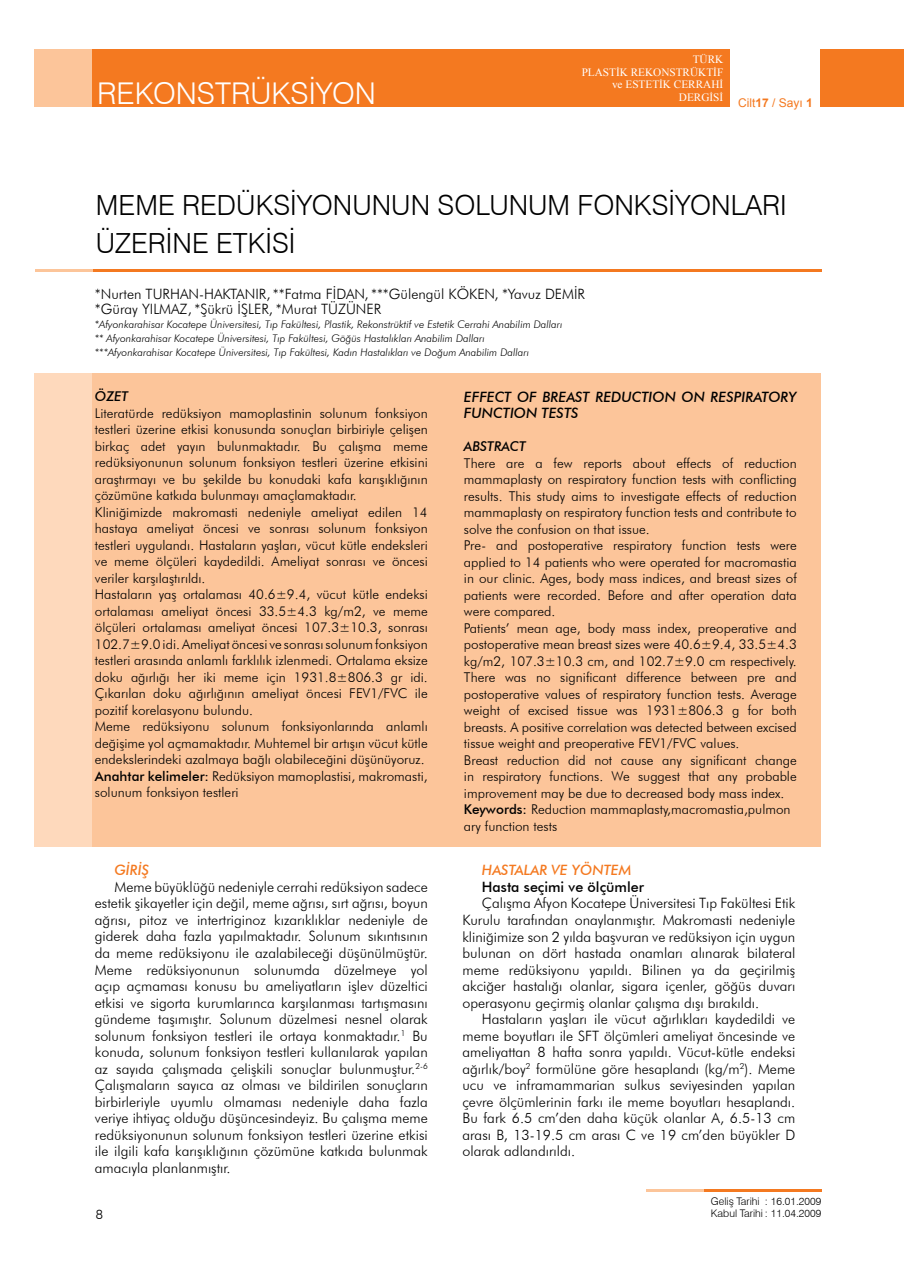
<style>
.page{position:relative;width:904px;height:1285px;background:#fff}
.page>*{position:absolute;margin:0;border:0;box-sizing:border-box;transform-origin:0 0}
.t1{font:300 30px "Swiss 721 BT";color:#fff}
.t2{font:300 27.75px "Swiss 721 BT";color:#000}
.t3{font:300 14.25px/16.5px "Futura BT";color:#000;text-align:justify}
.t4{font:italic 500 14.25px/16.5px "Futura BT";color:#000}
.t5{font:italic 500 14.25px "Futura BT";color:#f47920}
.t6{font:500 14.25px "Futura BT";color:#000}
.t7{font:300 13.5px/16.5px "Futura BT";color:#000}
.t8{font:italic 500 13.5px "Futura BT";color:#000}
.t9{font:300 13.5px "Swiss 721 BT";color:#000}
.t10{font:12px "Arial";color:#f47920}
.t11{font:11.25px/12.8px "Times New Roman";color:#fff;text-align:right}
.t12{font:italic 300 10.5px/14.2px "Futura BT";color:#000}
.t13{font:300 10.5px/12.8px "Swiss 721 BT";color:#000}
.s1{font-weight:700}
.s2{font-weight:500}
</style>
<div class="page">
<div style="left:35px;top:49px;width:695px;height:58px;background:#f47920"></div>
<div style="left:820px;top:49px;width:84px;height:58px;background:#f47920"></div>
<div style="left:34px;top:49px;width:58px;height:58px;background:#fcc59a"></div>
<hr style="left:35px;top:270px;width:787px;height:2px;background:#f47920">
<hr style="left:35px;top:270px;width:58px;height:2px;background:#fcc59a">
<div style="left:34px;top:373px;width:787px;height:473px;background:#fcc59a"></div>
<div style="left:34px;top:373px;width:58px;height:473px;background:#fed9bc"></div>
<hr style="left:646px;top:1189px;width:175px;height:2px;background:#f47920">
<hr style="left:646px;top:1189px;width:57px;height:2px;background:#fcc59a">
<h1 class="t1" style="left:97px;top:75px;width:280px">REKONSTRÜKSİYON</h1>
<p class="t11" style="left:581px;top:52px;width:143px">TÜRK<br>PLASTİK REKONSTRÜKTİF ve ESTETİK CERRAHİ<br>DERGİSİ</p>
<p class="t10" style="left:738px;top:95px;width:76px">Cilt<span class="s1">17</span> / Sayı <span class="s1">1</span></p>
<h2 class="t2" style="left:96px;top:188px;width:42px">MEME</h2>
<h2 class="t2" style="left:182px;top:188px;width:19px">REDÜKS</h2>
<h2 class="t2" style="left:290px;top:188px;width:27px">İYONUNUN</h2>
<h2 class="t2" style="left:437px;top:188px;width:37px">SOLUNUM</h2>
<h2 class="t2" style="left:577px;top:188px;width:35px">FONKS</h2>
<h2 class="t2" style="left:668px;top:188px;width:26px">İYONL</h2>
<h2 class="t2" style="left:745px;top:188px;width:43px">ARI</h2>
<h2 class="t2" style="left:96px;top:226px;width:201px">ÜZERİNE ETKİSİ</h2>
<p class="t3" style="left:95px;top:286px;width:68px">*Nurten Turhan</p>
<p class="t3" style="left:199px;top:286px;width:24px">-Haktanır</p>
<p class="t3" style="left:266px;top:286px;width:80px">, **Fatma Fİdan</p>
<p class="t3" style="left:364px;top:286px;width:103px">, ***Gülengül Köken</p>
<p class="t3" style="left:494px;top:286px;width:89px">, *Yavuz Demİr</p>
<p class="t3" style="left:95px;top:300px;width:64px">*Güray Yılmaz</p>
<p class="t3" style="left:188px;top:300px;width:61px">, *Şükrü İşler</p>
<p class="t3" style="left:269px;top:300px;width:69px">, *Murat Tüzüner</p>
<p class="t12" style="left:95px;top:317px;width:469px">*Afyonkarahisar Kocatepe Üniversitesi, Tıp Fakültesi, Plastik, Rekonstrüktif ve Estetik Cerrahi Anabilim Dalları ** Afyonkarahisar Kocatepe Üniversitesi, Tıp Fakültesi, Göğüs Hastalıkları Anabilim Dalları ***Afyonkarahisar Kocatepe Üniversitesi, Tıp Fakültesi, Kadın Hastalıkları ve Doğum Anabilim Dalları</p>
<p class="t8" style="left:95px;top:388px;width:10px">ÖZET</p>
<p class="t7" style="left:95px;top:404px;width:334px">Literatürde redüksiyon mamoplastinin solunum fonksiyon testleri üzerine etkisi konusunda sonuçları birbiriyle çelişen birkaç adet yayın bulunmaktadır. Bu çalışma meme redüksiyonunun solunum fonksiyon testleri üzerine etkisini araştırmayı ve bu şekilde bu konudaki kafa karışıklığının çözümüne katkıda bulunmayı amaçlamaktadır.<br>Kliniğimizde makromasti nedeniyle ameliyat edilen 14 hastaya ameliyat öncesi ve sonrası solunum fonksiyon testleri uygulandı. Hastaların yaşları, vücut kütle endeksleri ve meme ölçüleri kaydedildi. Ameliyat sonrası ve öncesi veriler karşılaştırıldı.<br>Hastaların yaş ortalaması 40.6±9.4, vücut kütle endeksi ortalaması ameliyat öncesi 33.5±4.3 kg/m2, ve meme ölçüleri ortalaması ameliyat öncesi 107.3±10.3, sonrası 102.7±9.0 idi. Ameliyat öncesi ve sonrası solunum fonksiyon testleri arasında anlamlı farklılık izlenmedi. Ortalama eksize doku ağırlığı her iki meme için 1931.8±806.3 gr idi.<br>Çıkarılan doku ağırlığının ameliyat öncesi FEV1/FVC ile pozitif korelasyonu bulundu.<br>Meme redüksiyonu solunum fonksiyonlarında anlamlı değişime yol açmamaktadır. Muhtemel bir artışın vücut kütle endekslerindeki azalmaya bağlı olabileceğini düşünüyoruz.<br><span class="s2">Anahtar kelimeler:</span> Redüksiyon mamoplastisi, makromasti, solunum fonksiyon testleri</p>
<p class="t4" style="left:464px;top:388px;width:332px">EFFECT OF BREAST REDUCTION ON RESPIRATORY<br>FUNCTION TESTS</p>
<p class="t8" style="left:464px;top:438px;width:63px">ABSTRACT</p>
<p class="t7" style="left:464px;top:454px;width:334px">There are a few reports about effects of reduction mammaplasty on respiratory function tests with conflicting results. This study aims to investigate effects of reduction mammaplasty on respiratory function tests and contribute to solve the confusion on that issue.<br>Pre- and postoperative respiratory function tests were applied to 14 patients who were operated for macromastia in our clinic. Ages, body mass indices, and breast sizes of patients were recorded. Before and after operation data were compared.<br>Patients’ mean age, body mass index, preoperative and postoperative mean breast sizes were 40.6±9.4, 33.5±4.3 kg/m2, 107.3±10.3 cm, and 102.7±9.0 cm respectively.<br>There was no significant difference between pre and postoperative values of respiratory function tests. Average weight of excised tissue was 1931±806.3 g for both breasts. A positive correlation was detected between excised tissue weight and preoperative FEV1/FVC values.<br>Breast reduction did not cause any significant change in respiratory functions. We suggest that any probable improvement may be due to decreased body mass index.<br><span class="s2">Keywords:</span> Reduction mammaplasty,macromastia,pulmon ary function tests</p>
<p class="t5" style="left:114px;top:861px;width:36px">GİRİŞ</p>
<p class="t3" style="left:95px;top:878px;width:334px;text-indent:19px">Meme büyüklüğü nedeniyle cerrahi redüksiyon sadece estetik şikayetler için değil, meme ağrısı, sırt ağrısı, boyun ağrısı, pitoz ve intertriginoz kızarıklıklar nedeniyle de giderek daha fazla yapılmaktadır. Solunum sıkıntısının da meme redüksiyonu ile azalabileceği düşünülmüştür.<br>Meme redüksiyonunun solunumda düzelmeye yol açıp açmaması konusu bu ameliyatların işlev düzeltici etkisi ve sigorta kurumlarınca karşılanması tartışmasını gündeme taşımıştır. Solunum düzelmesi nesnel olarak solunum fonksiyon testleri ile ortaya konmaktadır.<sup>1</sup> Bu konuda, solunum fonksiyon testleri kullanılarak yapılan az sayıda çalışmada çelişkili sonuçlar bulunmuştur.<sup>2-6<br></sup>Çalışmaların sayıca az olması ve bildirilen sonuçların birbirleriyle uyumlu olmaması nedeniyle daha fazla veriye ihtiyaç olduğu düşüncesindeyiz. Bu çalışma meme redüksiyonunun solunum fonksiyon testleri üzerine etkisi ile ilgili kafa karışıklığının çözümüne katkıda bulunmak amacıyla planlanmıştır.</p>
<p class="t9" style="left:96px;top:1205px;width:9px">8</p>
<p class="t5" style="left:482px;top:861px;width:10px">HASTALAR</p>
<p class="t5" style="left:551px;top:861px;width:40px">VE YÖNTE</p>
<p class="t5" style="left:618px;top:861px;width:14px">M</p>
<p class="t6" style="left:482px;top:878px;width:163px">Hasta seçimi ve ölçümler</p>
<p class="t3" style="left:462px;top:894px;width:334px;text-indent:19px">Çalışma Afyon Kocatepe Üniversitesi Tıp Fakültesi Etik Kurulu tarafından onaylanmıştır. Makromasti nedeniyle kliniğimize son 2 yılda başvuran ve redüksiyon için uygun bulunan on dört hastada onamları alınarak bilateral meme redüksiyonu yapıldı. Bilinen ya da geçirilmiş akciğer hastalığı olanlar, sigara içenler, göğüs duvarı operasyonu geçirmiş olanlar çalışma dışı bırakıldı.</p>
<p class="t3" style="left:462px;top:1010px;width:334px;text-indent:20px">Hastaların yaşları ile vücut ağırlıkları kaydedildi ve meme boyutları ile SFT ölçümleri ameliyat öncesinde ve ameliyattan 8 hafta sonra yapıldı. Vücut-kütle endeksi ağırlık/boy<sup>2</sup> formülüne göre hesaplandı (kg/m<sup>2</sup>). Meme ucu ve inframammarian sulkus seviyesinden yapılan çevre ölçümlerinin farkı ile meme boyutları hesaplandı.<br>Bu fark 6.5 cm’den daha küçük olanlar A, 6.5-13 cm arası B, 13-19.5 cm arası C ve 19 cm’den büyükler D olarak adlandırıldı.</p>
<p class="t13" style="left:711px;top:1193px;width:112px">GELIŞ TARIHI : 16.01.2009<br>KABUL TARIHI : 11.04.2009</p>
</div>
